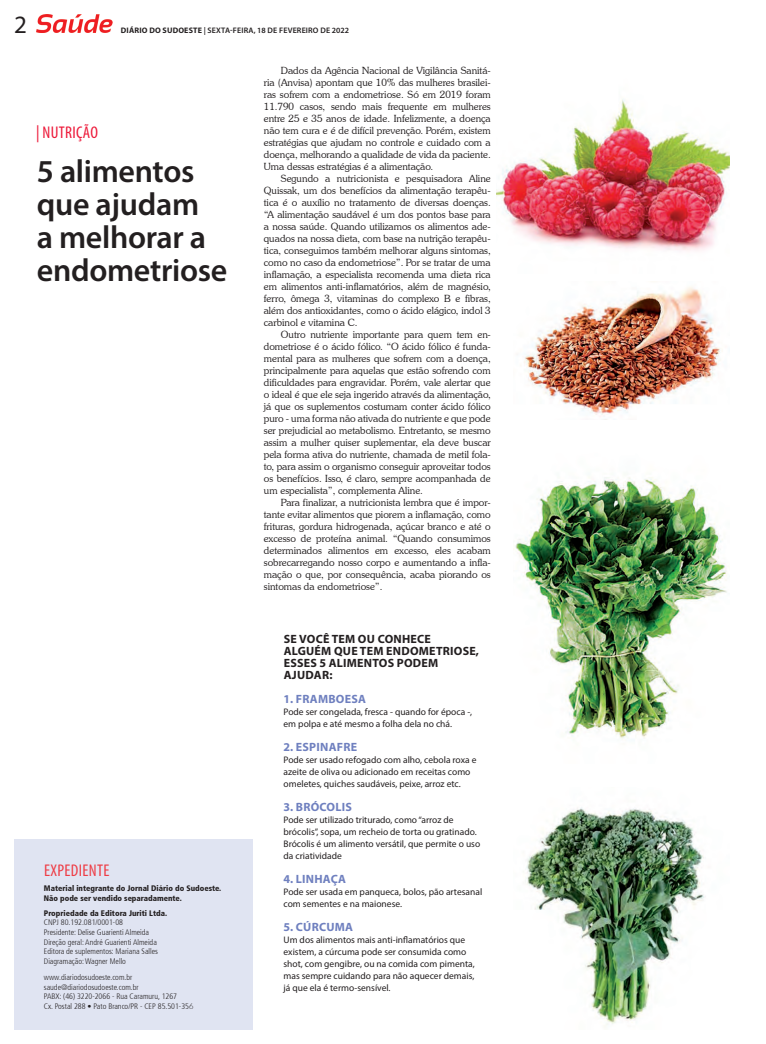
<style>
.page{position:relative;width:766px;height:1044px;background:#fff}
.page>*{position:absolute;margin:0;border:0;box-sizing:border-box;transform-origin:0 0}
.t1{font:600 32px/33px "Myriad Pro";letter-spacing:-.01em;color:#231f20}
.t2{font:25px "Myriad Pro";color:#231f20}
.t3{font:condensed 17px "Myriad Pro";letter-spacing:.02em;color:#ee3d46}
.t4{font:condensed 17px "Myriad Pro";letter-spacing:.02em;color:#ed1a3a}
.t5{font:700 12px/12px "Myriad Pro";letter-spacing:.02em;color:#231f20}
.t6{font:700 12px "Myriad Pro";letter-spacing:.02em;color:#6f80bf}
.t7{font:300 10px "Souvenir IT Cby BT";color:#231f20}
.t8{font:9.5px/12px "Myriad Pro";color:#231f20}
.t9{font:300 condensed 8px/9.6px "Frutiger 47";color:#231f20}
.t10{font:900 condensed 8px/9.6px "Frutiger 77";color:#231f20}
.t11{font:600 8px "Myriad Pro";letter-spacing:.02em;color:#231f20}
.s1{font-weight:700}
.s2{font-family:"Frutiger 77";font-weight:900}
.s3{font-family:"Aleo";font-stretch:normal}
</style>
<div class="page">
<img style="left:36px;top:14px;width:76px;height:19px">
<div style="left:14px;top:838px;width:238px;height:191px;background:#e0e4f2"></div>
<img style="left:526px;top:807px;width:178px;height:220px">
<img style="left:513px;top:477px;width:214px;height:262px">
<img style="left:496px;top:99px;width:233px;height:152px">
<img style="left:524px;top:287px;width:196px;height:133px">
<p class="t2" style="left:14px;top:9px;width:14px">2</p>
<p class="t11" style="left:121px;top:25px;width:229px"><span class="s1">DIÁRIO DO SUDOESTE</span> | Sexta-feira, 18 de fevereiro de 2022</p>
<p class="t4" style="left:36px;top:122px;width:63px">| NUTRIÇÃO</p>
<p class="t1" style="left:37px;top:154px;width:192px">5 alimentos que ajudam<br>a melhorar a endometriose</p>
<p class="t3" style="left:44px;top:859px;width:67px">EXPEDIENTE</p>
<p class="t10" style="left:44px;top:883px;width:179px">Material integrante do Jornal Diário do Sudoeste.<br>Não pode ser vendido separadamente.</p>
<p class="t9" style="left:44px;top:908px;width:125px"><span class="s2">Propriedade da Editora Juriti Ltda.<br></span>CNPJ 80.192.081/0001-08<br>Presidente: Delise Guarienti Almeida Direção geral: André Guarienti Almeida Editora de suplementos: Mariana Salles Diagramação: Wagner Mello</p>
<p class="t9" style="left:44px;top:972px;width:151px">www.diariodosudoeste.com.br saude@diariodosudoeste.com.br<br>PABX: (46) 3220-2066 - Rua Caramuru, 1267<br>Cx. Postal 288 • Pato Branco/PR - CEP 85.501-35<span class="s3">6</span></p>
<p class="t7" style="left:281px;top:64px;width:211px">Dados da Agência Nacional de Vigilância Sanitá-</p>
<p class="t7" style="left:264px;top:76px;width:228px">ria (Anvisa) apontam que 10% das mulheres brasilei-</p>
<p class="t7" style="left:264px;top:88px;width:228px">ras sofrem com a endometriose. Só em 2019 foram</p>
<p class="t7" style="left:264px;top:100px;width:228px">11.790 casos, sendo mais frequente em mulheres</p>
<p class="t7" style="left:264px;top:112px;width:228px">entre 25 e 35 anos de idade. Infelizmente, a doença</p>
<p class="t7" style="left:264px;top:124px;width:228px">não tem cura e é de difícil prevenção. Porém, existem</p>
<p class="t7" style="left:264px;top:136px;width:228px">estratégias que ajudam no controle e cuidado com a</p>
<p class="t7" style="left:264px;top:148px;width:228px">doença, melhorando a qualidade de vida da paciente.</p>
<p class="t7" style="left:264px;top:160px;width:171px">Uma dessas estratégias é a alimentação.</p>
<p class="t7" style="left:281px;top:172px;width:211px">Segundo a nutricionista e pesquisadora Aline</p>
<p class="t7" style="left:264px;top:184px;width:228px">Quissak, um dos benefícios da alimentação terapêu-</p>
<p class="t7" style="left:264px;top:196px;width:228px">tica é o auxílio no tratamento de diversas doenças.</p>
<p class="t7" style="left:264px;top:208px;width:228px">“A alimentação saudável é um dos pontos base para</p>
<p class="t7" style="left:264px;top:220px;width:228px">a nossa saúde. Quando utilizamos os alimentos ade-</p>
<p class="t7" style="left:264px;top:232px;width:228px">quados na nossa dieta, com base na nutrição terapêu-</p>
<p class="t7" style="left:264px;top:244px;width:228px">tica, conseguimos também melhorar alguns sintomas,</p>
<p class="t7" style="left:264px;top:256px;width:228px">como no caso da endometriose”. Por se tratar de uma</p>
<p class="t7" style="left:264px;top:268px;width:228px">inflamação, a especialista recomenda uma dieta rica</p>
<p class="t7" style="left:264px;top:280px;width:228px">em alimentos anti-inflamatórios, além de magnésio,</p>
<p class="t7" style="left:264px;top:292px;width:228px">ferro, ômega 3, vitaminas do complexo B e fibras,</p>
<p class="t7" style="left:264px;top:304px;width:228px">além dos antioxidantes, como o ácido elágico, indol 3</p>
<p class="t7" style="left:264px;top:316px;width:95px">carbinol e vitamina C.</p>
<p class="t7" style="left:281px;top:328px;width:211px">Outro nutriente importante para quem tem en-</p>
<p class="t7" style="left:264px;top:340px;width:228px">dometriose é o ácido fólico. “O ácido fólico é funda-</p>
<p class="t7" style="left:264px;top:352px;width:228px">mental para as mulheres que sofrem com a doença,</p>
<p class="t7" style="left:264px;top:364px;width:228px">principalmente para aquelas que estão sofrendo com</p>
<p class="t7" style="left:264px;top:376px;width:228px">dificuldades para engravidar. Porém, vale alertar que</p>
<p class="t7" style="left:264px;top:388px;width:228px">o ideal é que ele seja ingerido através da alimentação,</p>
<p class="t7" style="left:264px;top:400px;width:228px">já que os suplementos costumam conter ácido fólico</p>
<p class="t7" style="left:264px;top:412px;width:228px">puro - uma forma não ativada do nutriente e que pode</p>
<p class="t7" style="left:264px;top:424px;width:228px">ser prejudicial ao metabolismo. Entretanto, se mesmo</p>
<p class="t7" style="left:264px;top:436px;width:228px">assim a mulher quiser suplementar, ela deve buscar</p>
<p class="t7" style="left:264px;top:448px;width:228px">pela forma ativa do nutriente, chamada de metil fola-</p>
<p class="t7" style="left:264px;top:460px;width:228px">to, para assim o organismo conseguir aproveitar todos</p>
<p class="t7" style="left:264px;top:472px;width:228px">os benefícios. Isso, é claro, sempre acompanhada de</p>
<p class="t7" style="left:264px;top:484px;width:161px">um especialista”, complementa Aline.</p>
<p class="t7" style="left:281px;top:496px;width:211px">Para finalizar, a nutricionista lembra que é impor-</p>
<p class="t7" style="left:264px;top:508px;width:228px">tante evitar alimentos que piorem a inflamação, como</p>
<p class="t7" style="left:264px;top:520px;width:228px">frituras, gordura hidrogenada, açúcar branco e até o</p>
<p class="t7" style="left:264px;top:532px;width:228px">excesso de proteína animal. “Quando consumimos</p>
<p class="t7" style="left:264px;top:544px;width:228px">determinados alimentos em excesso, eles acabam</p>
<p class="t7" style="left:264px;top:556px;width:228px">sobrecarregando nosso corpo e aumentando a infla-</p>
<p class="t7" style="left:264px;top:568px;width:228px">mação o que, por consequência, acaba piorando os</p>
<p class="t7" style="left:264px;top:580px;width:120px">sintomas da endometriose”.</p>
<p class="t5" style="left:283px;top:632px;width:197px">SE VOCÊ TEM OU CONHECE<br>ALGUÉM QUE TEM ENDOMETRIOSE,<br>ESSES 5 ALIMENTOS PODEM<br>AJUDAR:</p>
<p class="t6" style="left:283px;top:690px;width:84px">1. FRAMBOESA</p>
<p class="t8" style="left:283px;top:705px;width:190px">Pode ser congelada, fresca - quando for época -, em polpa e até mesmo a folha dela no chá.</p>
<p class="t6" style="left:283px;top:738px;width:75px">2. ESPINAFRE</p>
<p class="t8" style="left:283px;top:753px;width:194px">Pode ser usado refogado com alho, cebola roxa e azeite de oliva ou adicionado em receitas como omeletes, quiches saudáveis, peixe, arroz etc.</p>
<p class="t6" style="left:283px;top:798px;width:70px">3. BRÓCOLIS</p>
<p class="t8" style="left:283px;top:813px;width:198px">Pode ser utilizado triturado, como “arroz de brócolis”, sopa, um recheio de torta ou gratinado.<br>Brócolis é um alimento versátil, que permite o uso da criatividade</p>
<p class="t6" style="left:283px;top:870px;width:64px">4. LINHAÇA</p>
<p class="t8" style="left:283px;top:885px;width:200px">Pode ser usada em panqueca, bolos, pão artesanal com sementes e na maionese.</p>
<p class="t6" style="left:283px;top:918px;width:71px">5. CÚRCUMA</p>
<p class="t8" style="left:283px;top:933px;width:192px">Um dos alimentos mais anti-inflamatórios que existem, a cúrcuma pode ser consumida como shot, com gengibre, ou na comida com pimenta, mas sempre cuidando para não aquecer demais, já que ela é termo-sensível.</p>
</div>
